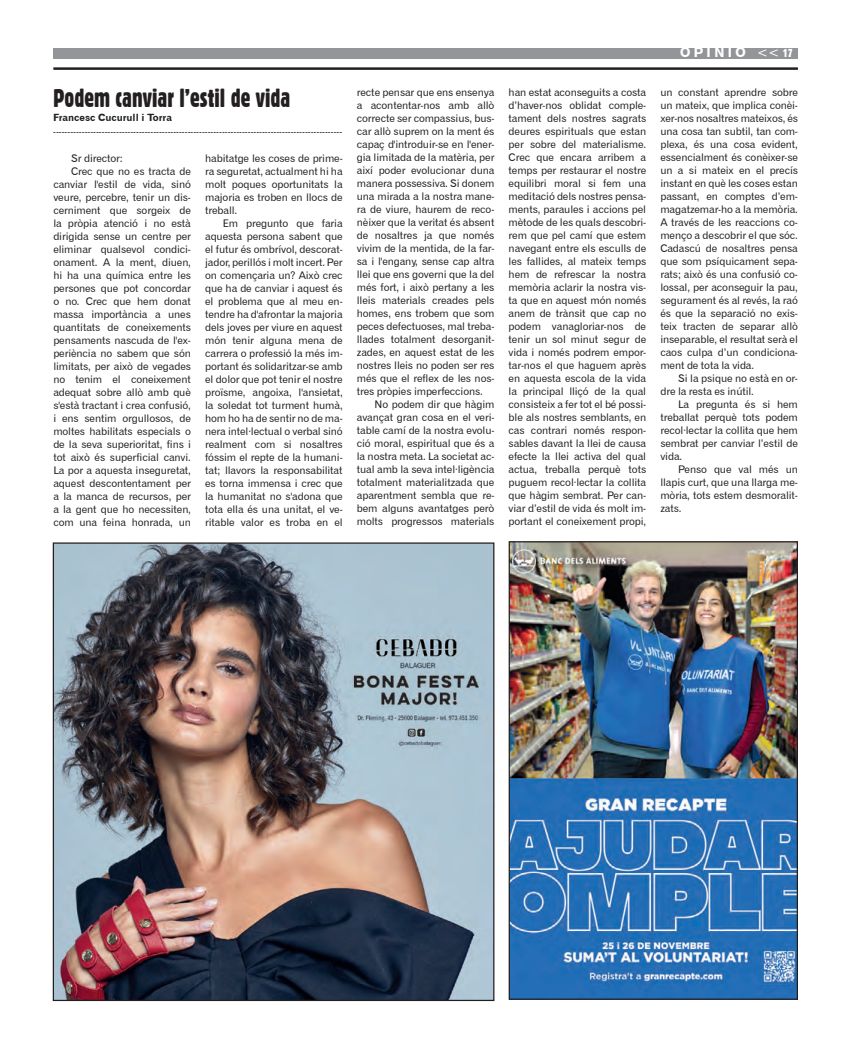
<style>
.page{position:relative;width:851px;height:1053px;background:#fff}
.page>*{position:absolute;margin:0;border:0;box-sizing:border-box;transform-origin:0 0}
.t1{font:25px "Gothic 821 Condensed BT";color:#231f20;scale:.95 1}
.t2{font:13.75px "Gothic 725 BT Black A";letter-spacing:.25em;color:#fff}
.t3{font:10.5px/13px "Gothic 720 BT Roman B";letter-spacing:-.01em;color:#231f20;text-align:justify}
.t4{font:10px "Gothic 720 BT Roman B";color:#231f20}
.t5{font:10px "Gothic 720 BT Bold B";color:#231f20}
.s1{font-family:"Gothic 720 BT Roman B"}
.s2{font-family:"Gothic 821 Condensed BT";font-size:11.25px}
</style>
<div class="page">
<div style="left:53px;top:48px;width:744px;height:10px;background:#939598"></div>
<img style="left:55px;top:544px;width:437px;height:454px">
<img style="left:510px;top:543px;width:285px;height:454px">
<div style="left:508px;top:541px;width:289px;height:458px;border:1px solid #231f20"></div>
<hr style="left:53px;top:67px;width:744px;height:3px;background:#231f20">
<p class="t1" style="left:53px;top:83px;width:251px">Podem canviar l’estil de vida</p>
<p class="t5" style="left:53px;top:111px;width:120px">Francesc Cucurull i Torra</p>
<p class="t4" style="left:53px;top:125px;width:290px">-----------------------------------------------------------------------------------------------------</p>
<p class="t3" style="left:205px;top:151px;width:139px">habitatge les coses de prime&shy;ra seguretat, actualment hi ha molt poques oportunitats la majoria es troben en llocs de treball.</p>
<p class="t3" style="left:205px;top:216px;width:139px;text-indent:18px">Em pregunto que faria aquesta persona sabent que el futur és ombrívol, descorat&shy;jador, perillós i molt incert. Per on començaria un? Això crec que ha de canviar i aquest és el problema que al meu en&shy;tendre ha d'afrontar la majoria dels joves per viure en aquest món tenir alguna mena de carrera o professió la més im&shy;portant és solidaritzar-se amb el dolor que pot tenir el nostre proïsme, angoixa, l'ansietat, la soledat tot turment humà, hom ho ha de sentir no de ma&shy;nera intel·lectual o verbal sinó realment com si nosaltres fóssim el repte de la humani&shy;tat; llavors la responsabilitat es torna immensa i crec que la humanitat no s'adona que tota ella és una unitat, el ve&shy;ritable valor es troba en el</p>
<p class="t3" style="left:71px;top:151px;width:53px">Sr director:</p>
<p class="t3" style="left:53px;top:164px;width:139px;text-indent:18px">Crec que no es tracta de canviar l'estil de vida, sinó veure, percebre, tenir un dis&shy;cerniment que sorgeix de la pròpia atenció i no està dirigida sense un centre per eliminar qualsevol condici&shy;onament. A la ment, diuen, hi ha una química entre les persones que pot concordar o no. Crec que hem donat massa importància a unes quantitats de coneixements pensaments nascuda de l'ex&shy;periència no sabem que són limitats, per això de vegades no tenim el coneixement adequat sobre allò amb què s'està tractant i crea confusió, i ens sentim orgullosos, de moltes habilitats especials o de la seva superioritat, fins i tot això és superficial canvi.<br>La por a aquesta inseguretat, aquest descontentament per a la manca de recursos, per a la gent que ho necessiten, com una feina honrada, un</p>
<p class="t3" style="left:357px;top:86px;width:139px">recte pensar que ens ensenya a acontentar-nos amb allò correcte ser compassius, bus&shy;car allò suprem on la ment és capaç d'introduir-se en l'ener&shy;gia limitada de la matèria, per així poder evolucionar duna manera possessiva. Si donem una mirada a la nostra mane&shy;ra de viure, haurem de reco&shy;nèixer que la veritat és absent de nosaltres ja que només vivim de la mentida, de la far&shy;sa i l'engany, sense cap altra llei que ens governi que la del més fort, i això pertany a les lleis materials creades pels homes, ens trobem que som peces defectuoses, mal treba&shy;llades totalment desorganit&shy;zades, en aquest estat de les nostres lleis no poden ser res més que el reflex de les nos&shy;tres pròpies imperfeccions.</p>
<p class="t3" style="left:357px;top:398px;width:139px;text-indent:18px">No podem dir que hàgim avançat gran cosa en el veri&shy;table camí de la nostra evolu&shy;ció moral, espiritual que és a la nostra meta. La societat ac&shy;tual amb la seva intel·ligència totalment materialitzada que aparentment sembla que re&shy;bem alguns avantatges però molts progressos materials</p>
<p class="t2" style="left:680px;top:44px;width:114px">OPINIÓ <span class="s1">&lt;&lt;</span><span class="s2">17</span></p>
<p class="t3" style="left:508px;top:86px;width:139px">han estat aconseguits a costa d’haver-nos oblidat comple&shy;tament dels nostres sagrats deures espirituals que estan per sobre del materialisme.<br>Crec que encara arribem a temps per restaurar el nostre equilibri moral si fem una meditació dels nostres pensa&shy;ments, paraules i accions pel mètode de les quals descobri&shy;rem que pel camí que estem navegant entre els esculls de les fallides, al mateix temps hem de refrescar la nostra memòria aclarir la nostra vis&shy;ta que en aquest món només anem de trànsit que cap no podem vanagloriar-nos de tenir un sol minut segur de vida i només podrem empor&shy;tar-nos el que haguem après en aquesta escola de la vida la principal lliçó de la qual consisteix a fer tot el bé possi&shy;ble als nostres semblants, en cas contrari només respon&shy;sables davant la llei de causa efecte la llei activa del qual actua, treballa perquè tots puguem recol·lectar la collita que hàgim sembrat. Per can&shy;viar d’estil de vida és molt im&shy;portant el coneixement propi,</p>
<p class="t3" style="left:660px;top:86px;width:139px">un constant aprendre sobre un mateix, que implica conèi&shy;xer-nos nosaltres mateixos, és una cosa tan subtil, tan com&shy;plexa, és una cosa evident, essencialment és conèixer-se un a si mateix en el precís instant en què les coses estan passant, en comptes d’em&shy;magatzemar-ho a la memòria.<br>A través de les reaccions co&shy;menço a descobrir el que sóc.<br>Cadascú de nosaltres pensa que som psíquicament sepa&shy;rats; això és una confusió co&shy;lossal, per aconseguir la pau, segurament és al revés, la raó és que la separació no exis&shy;teix tracten de separar allò inseparable, el resultat serà el caos culpa d’un condiciona&shy;ment de tota la vida.</p>
<p class="t3" style="left:660px;top:372px;width:139px;text-indent:18px">Si la psique no està en or&shy;dre la resta es inútil.</p>
<p class="t3" style="left:660px;top:398px;width:139px;text-indent:18px">La pregunta és si hem treballat perquè tots podem recol·lectar la collita que hem sembrat per canviar l’estil de vida.</p>
<p class="t3" style="left:660px;top:463px;width:139px;text-indent:18px">Penso que val més un llapis curt, que una llarga me&shy;mòria, tots estem desmoralit&shy;zats.</p>
</div>
